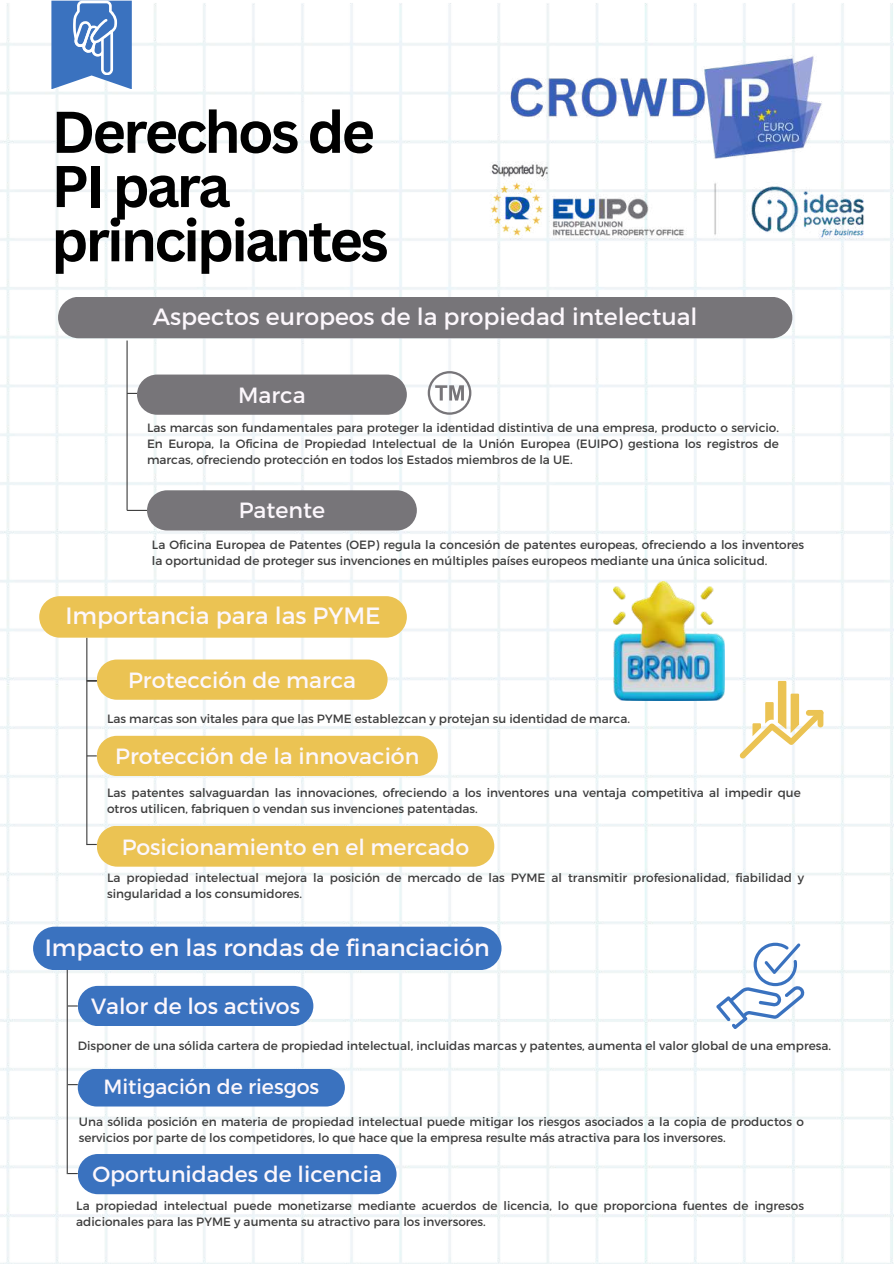
<style>
.page{position:relative;width:894px;height:1264px;background:#fff}
.page>*{position:absolute;margin:0;border:0;box-sizing:border-box;transform-origin:0 0}
.t1{font:700 57.45px/54.2px "Canva Sans";letter-spacing:-.05em;color:#000}
.t2{font:23.55px "Montserrat";color:#fcf7fc}
.t3{font:22.05px "Montserrat";color:#fcf7fc}
.t4{font:20.55px "Montserrat";color:#fcf7fc}
.t5{font:12px/16px "Montserrat";color:#3d3d3d}
</style>
<div class="page">
<img style="left:0;top:0;width:893px;height:1263px">
<svg style="left:51px;top:1px;width:81px;height:88px"></svg>
<img style="left:488px;top:38px;width:372px;height:78px">
<div style="left:137px;top:374px;width:269px;height:41px;background:#777579;border-radius:20px"></div>
<div style="left:147px;top:490px;width:269px;height:40px;background:#777579;border-radius:20px"></div>
<div style="left:58px;top:297px;width:734px;height:41px;background:#777579;border-radius:21px"></div>
<hr style="left:126px;top:340px;width:2px;height:170px;background:#3d3d3d">
<svg style="left:127px;top:510px;width:20px;height:1px"></svg>
<svg style="left:427px;top:371px;width:44px;height:44px"></svg>
<img style="left:471px;top:116px;width:405px;height:168px">
<div style="left:78px;top:985px;width:235px;height:41px;background:#3a72bf;border-radius:20px"></div>
<div style="left:78px;top:1068px;width:267px;height:38px;background:#3a72bf;border-radius:19px"></div>
<div style="left:33px;top:926px;width:468px;height:44px;background:#3a72bf;border-radius:22px"></div>
<div style="left:78px;top:1153px;width:318px;height:41px;background:#3a72bf;border-radius:20px"></div>
<hr style="left:67px;top:969px;width:1px;height:205px;background:#3d3d3d">
<svg style="left:68px;top:1172px;width:10px;height:2px"></svg>
<svg style="left:716px;top:942px;width:88px;height:87px"></svg>
<div style="left:97px;top:659px;width:290px;height:40px;background:#ebc353;border-radius:20px"></div>
<div style="left:97px;top:735px;width:340px;height:41px;background:#ebc353;border-radius:20px"></div>
<hr style="left:86px;top:637px;width:1px;height:208px;background:#3d3d3d">
<div style="left:39px;top:596px;width:368px;height:41px;background:#ebc353;border-radius:21px"></div>
<img style="left:613px;top:582px;width:111px;height:118px">
<svg style="left:739px;top:681px;width:84px;height:77px"></svg>
<svg style="left:87px;top:825px;width:407px;height:41px"></svg>
<h1 class="t1" style="left:51px;top:103px;width:339px">Derechos de<br>PI para principiantes</h1>
<h2 class="t2" style="left:153px;top:301px;width:546px">Aspectos europeos de la propiedad intelectual</h2>
<h3 class="t3" style="left:238px;top:380px;width:69px">Marca</h3>
<p class="t5" style="left:147px;top:419px;width:633px;text-align:justify">Las marcas son fundamentales para proteger la identidad distintiva de una empresa, producto o servicio.<br>En Europa, la Oficina de Propiedad Intelectual de la Unión Europea (EUIPO) gestiona los registros de marcas, ofreciendo protección en todos los Estados miembros de la UE.</p>
<h3 class="t3" style="left:239px;top:496px;width:88px">Patente</h3>
<p class="t5" style="left:152px;top:536px;width:653px">La Oficina Europea de Patentes (OEP) regula la concesión de patentes europeas, ofreciendo a los inventores la oportunidad de proteger sus invenciones en múltiples países europeos mediante una única solicitud.</p>
<h2 class="t2" style="left:65px;top:600px;width:317px">Importancia para las PYME</h2>
<h3 class="t3" style="left:128px;top:665px;width:229px">Protección de marca</h3>
<p class="t5" style="left:107px;top:710px;width:524px">Las marcas son vitales para que las PYME establezcan y protejan su identidad de marca.</p>
<h3 class="t3" style="left:115px;top:741px;width:305px">Protección de la innovación</h3>
<p class="t5" style="left:107px;top:783px;width:695px">Las patentes salvaguardan las innovaciones, ofreciendo a los inventores una ventaja competitiva al impedir que otros utilicen, fabriquen o vendan sus invenciones patentadas.</p>
<h3 class="t3" style="left:122px;top:832px;width:349px">Posicionamiento en el mercado</h3>
<p class="t5" style="left:107px;top:869px;width:698px">La propiedad intelectual mejora la posición de mercado de las PYME al transmitir profesionalidad, fiabilidad y singularidad a los consumidores.</p>
<h2 class="t2" style="left:45px;top:932px;width:446px">Impacto en las rondas de financiación</h2>
<h3 class="t3" style="left:91px;top:991px;width:210px">Valor de los activos</h3>
<p class="t5" style="left:78px;top:1037px;width:754px">Disponer de una sólida cartera de propiedad intelectual, incluidas marcas y patentes, aumenta el valor global de una empresa.</p>
<h3 class="t4" style="left:103px;top:1073px;width:217px">Mitigación de riesgos</h3>
<p class="t5" style="left:79px;top:1113px;width:726px">Una sólida posición en materia de propiedad intelectual puede mitigar los riesgos asociados a la copia de productos o servicios por parte de los competidores, lo que hace que la empresa resulte más atractiva para los inversores.</p>
<h3 class="t3" style="left:92px;top:1159px;width:291px">Oportunidades de licencia</h3>
<p class="t5" style="left:76px;top:1197px;width:729px">La propiedad intelectual puede monetizarse mediante acuerdos de licencia, lo que proporciona fuentes de ingresos adicionales para las PYME y aumenta su atractivo para los inversores.</p>
</div>
